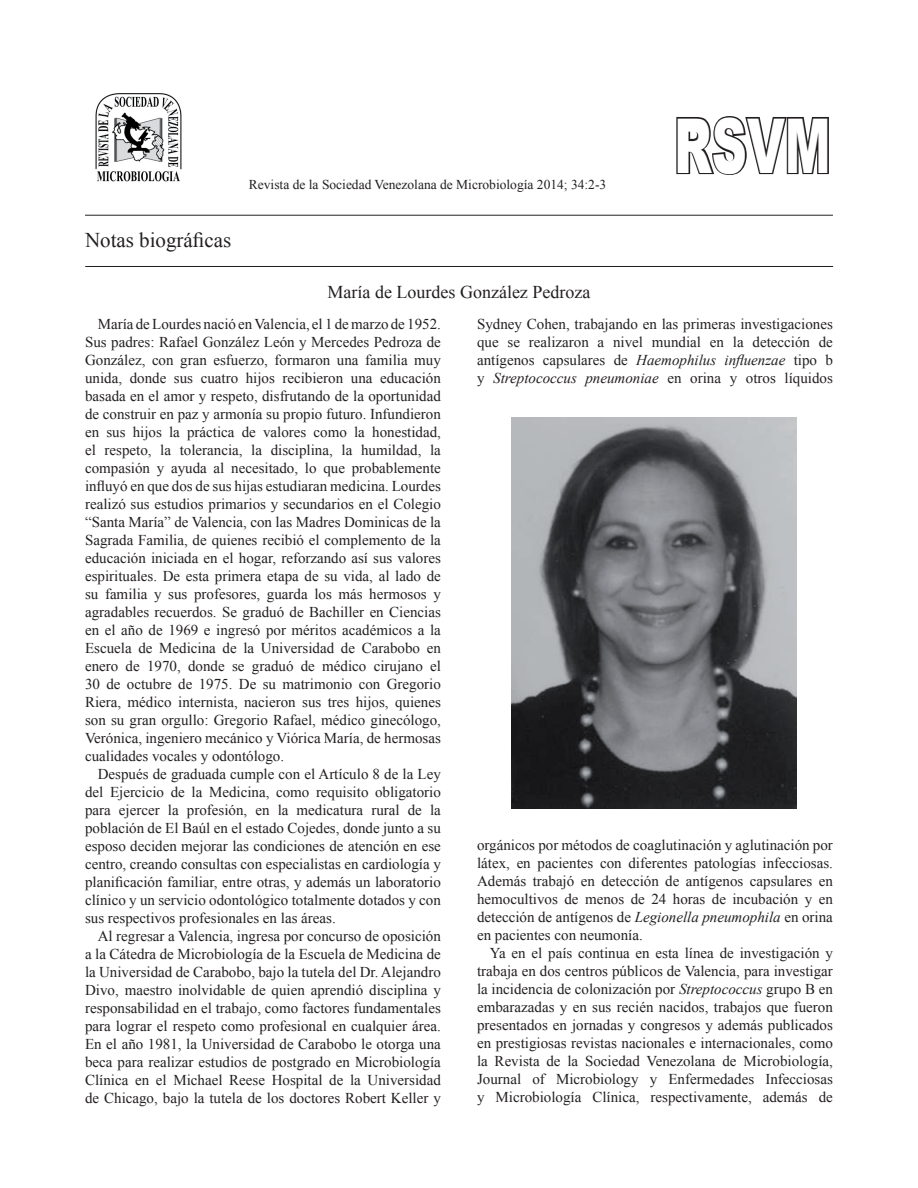
<style>
.page{position:relative;width:918px;height:1188px;background:#fff}
.page>*{position:absolute;margin:0;border:0;box-sizing:border-box;transform-origin:0 0}
.t1{font:900 75.6px "Arial";color:#fff;scale:.64 1}
.t2{font:21px "Times New Roman";color:#231f20}
.t3{font:18px "Times New Roman";color:#231f20}
.t4{font:15px/18px "Times New Roman";color:#231f20;text-align:justify}
.t5{font:13.5px "Times New Roman";color:#231f20}
.s1{font-style:italic}
</style>
<div class="page">
<img style="left:95px;top:93px;width:87px;height:89px">
<svg style="left:676px;top:116px;width:153px;height:59px"></svg>
<hr style="left:85px;top:215px;width:748px;height:1px;background:#231f20">
<hr style="left:85px;top:266px;width:748px;height:1px;background:#231f20">
<img style="left:511px;top:418px;width:286px;height:391px">
<h2 class="t2" style="left:85px;top:226px;width:148px">Notas biográficas</h2>
<p class="t5" style="left:249px;top:176px;width:359px">Revista de la Sociedad Venezolana de Microbiología 2014; 34:2-3</p>
<p class="t3" style="left:328px;top:280px;width:264px">María de Lourdes González Pedroza</p>
<h1 class="t1" style="left:674px;top:91px;width:246px">RSVM</h1>
<p class="t4" style="left:85px;top:314px;width:357px;text-indent:13px">María de Lourdes nació en Valencia, el 1 de marzo de 1952.<br>Sus padres: Rafael González León y Mercedes Pedroza de González, con gran esfuerzo, formaron una familia muy unida, donde sus cuatro hijos recibieron una educación basada en el amor y respeto, disfrutando de la oportunidad de construir en paz y armonía su propio futuro. Infundieron en sus hijos la práctica de valores como la honestidad, el respeto, la tolerancia, la disciplina, la humildad, la compasión y ayuda al necesitado, lo que probablemente influyó en que dos de sus hijas estudiaran medicina. Lourdes realizó sus estudios primarios y secundarios en el Colegio “Santa María” de Valencia, con las Madres Dominicas de la Sagrada Familia, de quienes recibió el complemento de la educación iniciada en el hogar, reforzando así sus valores espirituales. De esta primera etapa de su vida, al lado de su familia y sus profesores, guarda los más hermosos y agradables recuerdos. Se graduó de Bachiller en Ciencias en el año de 1969 e ingresó por méritos académicos a la Escuela de Medicina de la Universidad de Carabobo en enero de 1970, donde se graduó de médico cirujano el 30 de octubre de 1975. De su matrimonio con Gregorio Riera, médico internista, nacieron sus tres hijos, quienes son su gran orgullo: Gregorio Rafael, médico ginecólogo, Verónica, ingeniero mecánico y Viórica María, de hermosas cualidades vocales y odontólogo.</p>
<p class="t4" style="left:85px;top:764px;width:357px;text-indent:13px">Después de graduada cumple con el Artículo 8 de la Ley del Ejercicio de la Medicina, como requisito obligatorio para ejercer la profesión, en la medicatura rural de la población de El Baúl en el estado Cojedes, donde junto a su esposo deciden mejorar las condiciones de atención en ese centro, creando consultas con especialistas en cardiología y planificación familiar, entre otras, y además un laboratorio clínico y un servicio odontológico totalmente dotados y con sus respectivos profesionales en las áreas.</p>
<p class="t4" style="left:85px;top:926px;width:357px;text-indent:13px">Al regresar a Valencia, ingresa por concurso de oposición a la Cátedra de Microbiología de la Escuela de Medicina de la Universidad de Carabobo, bajo la tutela del Dr. Alejandro Divo, maestro inolvidable de quien aprendió disciplina y responsabilidad en el trabajo, como factores fundamentales para lograr el respeto como profesional en cualquier área.<br>En el año 1981, la Universidad de Carabobo le otorga una beca para realizar estudios de postgrado en Microbiología Clínica en el Michael Reese Hospital de la Universidad de Chicago, bajo la tutela de los doctores Robert Keller y</p>
<p class="t4" style="left:477px;top:314px;width:357px">Sydney Cohen, trabajando en las primeras investigaciones que se realizaron a nivel mundial en la detección de antígenos capsulares de <span class="s1">Haemophilus influenzae</span> tipo b y <span class="s1">Streptococcus pneumoniae</span> en orina y otros líquidos</p>
<p class="t4" style="left:477px;top:836px;width:357px">orgánicos por métodos de coaglutinación y aglutinación por látex, en pacientes con diferentes patologías infecciosas.<br>Además trabajó en detección de antígenos capsulares en hemocultivos de menos de 24 horas de incubación y en detección de antígenos de <span class="s1">Legionella pneumophila</span> en orina en pacientes con neumonía.</p>
<p class="t4" style="left:477px;top:944px;width:357px;text-indent:13px">Ya en el país continua en esta línea de investigación y trabaja en dos centros públicos de Valencia, para investigar la incidencia de colonización por <span class="s1">Streptococcus</span> grupo B en embarazadas y en sus recién nacidos, trabajos que fueron presentados en jornadas y congresos y además publicados en prestigiosas revistas nacionales e internacionales, como la Revista de la Sociedad Venezolana de Microbiología, Journal of Microbiology y Enfermedades Infecciosas y Microbiología Clínica, respectivamente, además de</p>
</div>
